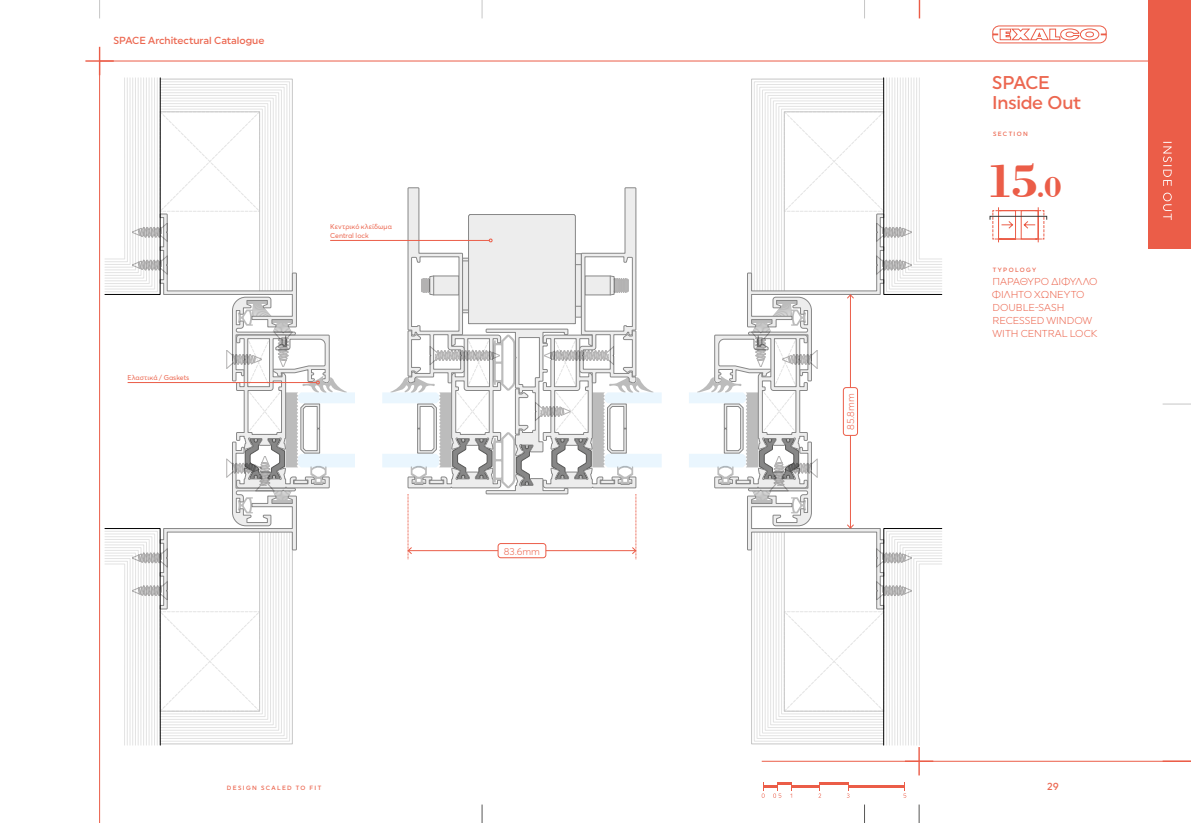
<style>
.page{position:relative;width:1191px;height:823px;background:#fff}
.page>*{position:absolute;margin:0;border:0;box-sizing:border-box;transform-origin:0 0}
.t1{font:700 48px "Bodoni BT";color:#eb5d48}
.t2{font:500 18px/20px "Uniform Pro";letter-spacing:-.015em;color:#ec6750}
.t3{font:10px/13px "Uniform Pro Lgt";letter-spacing:-.01em;color:#ec6750}
.t4{font:500 10px "Uniform Pro";letter-spacing:-.005em;color:#ec6750}
.t5{font:300 10px "Averta";letter-spacing:-.005em;color:#ec6750}
.t6{font:7px/9px "Averta";color:#ec6750}
.t7{font:500 6px "Uniform Pro";letter-spacing:.225em;color:#ec6750}
.s1{font-size:30px}
</style>
<div class="page">
<div style="left:1148px;top:0;width:43px;height:248px;background:#eb5d48"></div>
<svg style="left:864px;top:0;width:1px;height:18px"></svg>
<svg style="left:1163px;top:403px;width:28px;height:1px"></svg>
<svg style="left:99px;top:0;width:1px;height:18px"></svg>
<svg style="left:482px;top:0;width:1px;height:18px"></svg>
<svg style="left:918px;top:0;width:2px;height:18px"></svg>
<svg style="left:864px;top:804px;width:1px;height:18px"></svg>
<svg style="left:482px;top:804px;width:1px;height:18px"></svg>
<svg style="left:918px;top:804px;width:1px;height:18px"></svg>
<hr style="left:761px;top:760px;width:430px;height:1px;background:#eb5d48">
<svg style="left:992px;top:25px;width:114px;height:18px"></svg>
<hr style="left:85px;top:60px;width:29px;height:2px;background:#eb5d48">
<svg style="left:1162px;top:760px;width:29px;height:1px"></svg>
<hr style="left:763px;top:784px;width:14px;height:3px;background:#eb5d48">
<hr style="left:777px;top:781px;width:14px;height:3px;background:#eb5d48">
<hr style="left:791px;top:784px;width:29px;height:3px;background:#eb5d48">
<hr style="left:820px;top:781px;width:28px;height:3px;background:#eb5d48">
<hr style="left:848px;top:784px;width:57px;height:3px;background:#eb5d48">
<svg style="left:761px;top:782px;width:3px;height:15px"></svg>
<svg style="left:903px;top:782px;width:3px;height:15px"></svg>
<svg style="left:846px;top:781px;width:3px;height:15px"></svg>
<svg style="left:818px;top:781px;width:3px;height:16px"></svg>
<svg style="left:790px;top:781px;width:2px;height:16px"></svg>
<svg style="left:773px;top:781px;width:8px;height:16px"></svg>
<svg style="left:1163px;top:142px;width:8px;height:78px"></svg>
<svg style="left:99px;top:47px;width:256px;height:698px"></svg>
<hr style="left:330px;top:240px;width:159px;height:1px;background:#eb5d48">
<hr style="left:1037px;top:208px;width:1px;height:34px;background:#eb5d48">
<svg style="left:992px;top:210px;width:52px;height:29px"></svg>
<hr style="left:998px;top:208px;width:1px;height:34px;background:#eb5d48">
<div style="left:989px;top:216px;width:58px;height:4px;border:1px solid #3c3c3b"></div>
<svg style="left:382px;top:187px;width:279px;height:372px"></svg>
<svg style="left:689px;top:77px;width:253px;height:698px"></svg>
<div style="left:843px;top:387px;width:14px;height:48px;background:#fff;border-radius:3px"></div>
<div style="left:843px;top:387px;width:14px;height:48px;border:1px solid #eb5d48;border-radius:3px"></div>
<p class="t4" style="left:113px;top:35px;width:152px">SPACE Architectural Catalogue</p>
<p class="t6" style="left:128px;top:372px;width:63px">Ελαστικά / Gaskets</p>
<p class="t6" style="left:330px;top:221px;width:63px">Κεντρικό κλείδωμα<br>Central lock</p>
<p class="t7" style="left:227px;top:784px;width:96px">DESIGN SCALED TO FIT</p>
<p class="t5" style="left:504px;top:544px;width:38px">83.6mm</p>
<p class="t5" style="left:844px;top:429px;width:38px;rotate:-90deg">85.8mm</p>
<h2 class="t2" style="left:992px;top:73px;width:90px">SPACE<br>Inside Out</h2>
<p class="t7" style="left:993px;top:130px;width:36px">SECTION</p>
<h1 class="t1" style="left:985px;top:151px;width:78px">15<span class="s1">.0</span></h1>
<p class="t7" style="left:992px;top:266px;width:45px">TYPOLOGY</p>
<p class="t3" style="left:992px;top:275px;width:107px">ΠΑΡΑΘΥΡΟ ΔΙΦΥΛΛΟ<br>ΦΙΛΗΤΟ ΧΩΝΕΥΤΟ<br>DOUBLE-SASH<br>RECESSED WINDOW<br>WITH CENTRAL LOCK</p>
<p class="t4" style="left:1047px;top:780px;width:13px">29</p>
</div>
